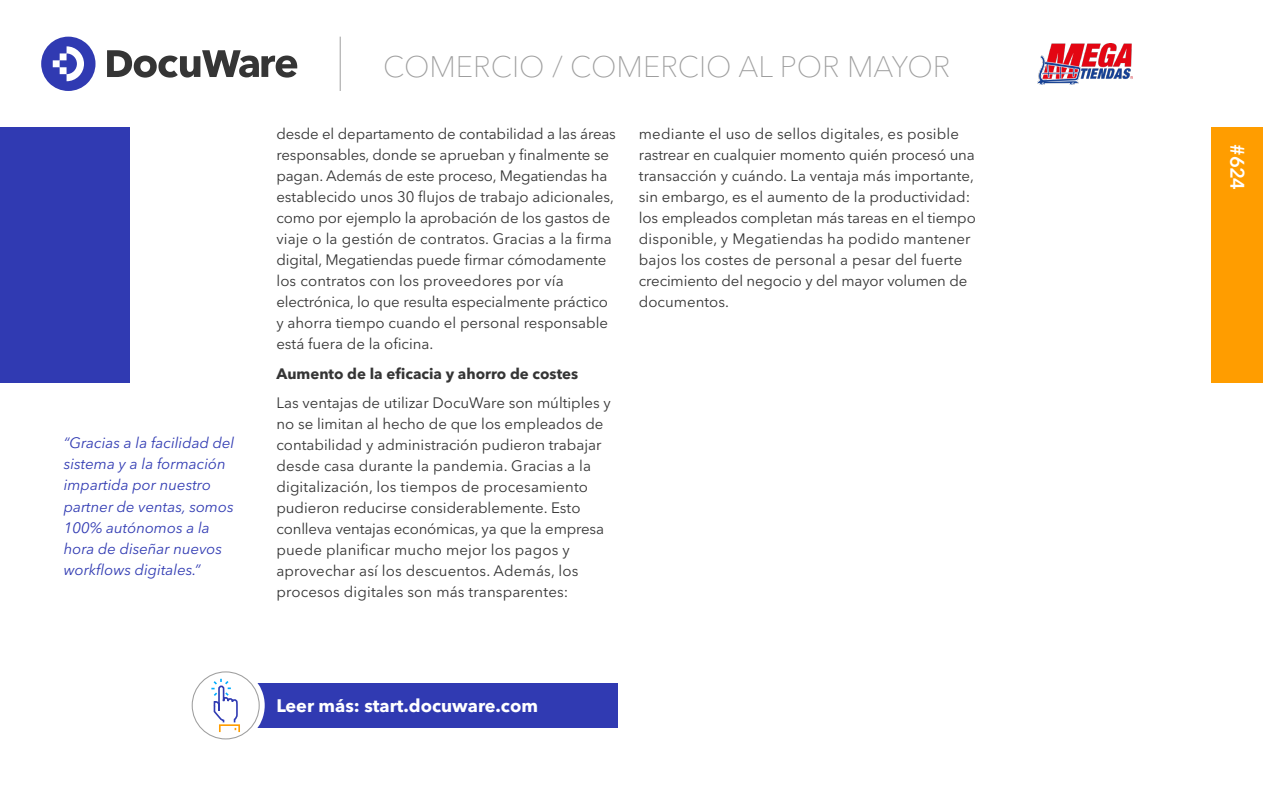
<style>
.page{position:relative;width:1263px;height:787px;background:#fff}
.page>*{position:absolute;margin:0;border:0;box-sizing:border-box;transform-origin:0 0}
.t1{font:100 29.4px "Avenir Next LT Pro";color:#9e9e9e}
.t2{font:600 19.5px "Avenir Next LT Pro";color:#fff}
.t3{font:700 18px "Avenir Next LT Pro";color:#fff}
.t4{font:15px/21px "Avenir Next LT Pro";color:#353535}
.t5{font:italic 15px/21px "Avenir Next LT Pro";color:#303ab2}
.t6{font:700 15px "Avenir Next LT Pro";color:#353535}
</style>
<div class="page">
<svg style="left:41px;top:37px;width:55px;height:54px"></svg>
<svg style="left:107px;top:50px;width:190px;height:28px"></svg>
<hr style="left:340px;top:37px;width:1px;height:54px;background:#9e9e9e">
<div style="left:1212px;top:128px;width:51px;height:255px;background:#ff9d00"></div>
<div style="left:0;top:128px;width:130px;height:255px;background:#303ab2"></div>
<div style="left:255px;top:683px;width:363px;height:44px;background:#303ab2"></div>
<div style="left:187px;top:666px;width:78px;height:78px;background:#fff;border-radius:50%"></div>
<div style="left:192px;top:671px;width:68px;height:68px;border:1px solid #9e9e9e;border-radius:50%"></div>
<svg style="left:211px;top:678px;width:29px;height:55px"></svg>
<img style="left:1037px;top:43px;width:96px;height:41px">
<p class="t5" style="left:64px;top:433px;width:172px">“Gracias a la facilidad del sistema y a la formación impartida por nuestro partner de ventas, somos<br>100% autónomos a la hora de diseñar nuevos workflows digitales.”</p>
<h1 class="t1" style="left:383px;top:49px;width:569px">COMERCIO / COMERCIO AL POR MAYOR</h1>
<p class="t4" style="left:276px;top:123px;width:341px">desde el departamento de contabilidad a las áreas</p>
<p class="t4" style="left:276px;top:144px;width:339px">responsables, donde se aprueban y finalmente se pagan. Además de este proceso, Megatiendas ha establecido unos 30 flujos de trabajo adicionales, como por ejemplo la aprobación de los gastos de viaje o la gestión de contratos. Gracias a la firma digital, Megatiendas puede firmar cómodamente los contratos con los proveedores por vía electrónica, lo que resulta especialmente práctico y ahorra tiempo cuando el personal responsable está fuera de la oficina.</p>
<p class="t6" style="left:276px;top:364px;width:303px">Aumento de la eficacia y ahorro de costes</p>
<p class="t4" style="left:276px;top:392px;width:336px">Las ventajas de utilizar DocuWare son múltiples y no se limitan al hecho de que los empleados de contabilidad y administración pudieron trabajar desde casa durante la pandemia. Gracias a la digitalización, los tiempos de procesamiento pudieron reducirse considerablemente. Esto conlleva ventajas económicas, ya que la empresa puede planificar mucho mejor los pagos y aprovechar así los descuentos. Además, los procesos digitales son más transparentes:</p>
<p class="t4" style="left:639px;top:123px;width:338px">mediante el uso de sellos digitales, es posible rastrear en cualquier momento quién procesó una transacción y cuándo. La ventaja más importante, sin embargo, es el aumento de la productividad: los empleados completan más tareas en el tiempo disponible, y Megatiendas ha podido mantener bajos los costes de personal a pesar del fuerte crecimiento del negocio y del mayor volumen de documentos.</p>
<p class="t3" style="left:276px;top:694px;width:263px">Leer más: start.docuware.com</p>
<h2 class="t2" style="left:1249px;top:144px;width:47px;rotate:90deg">#624</h2>
</div>
